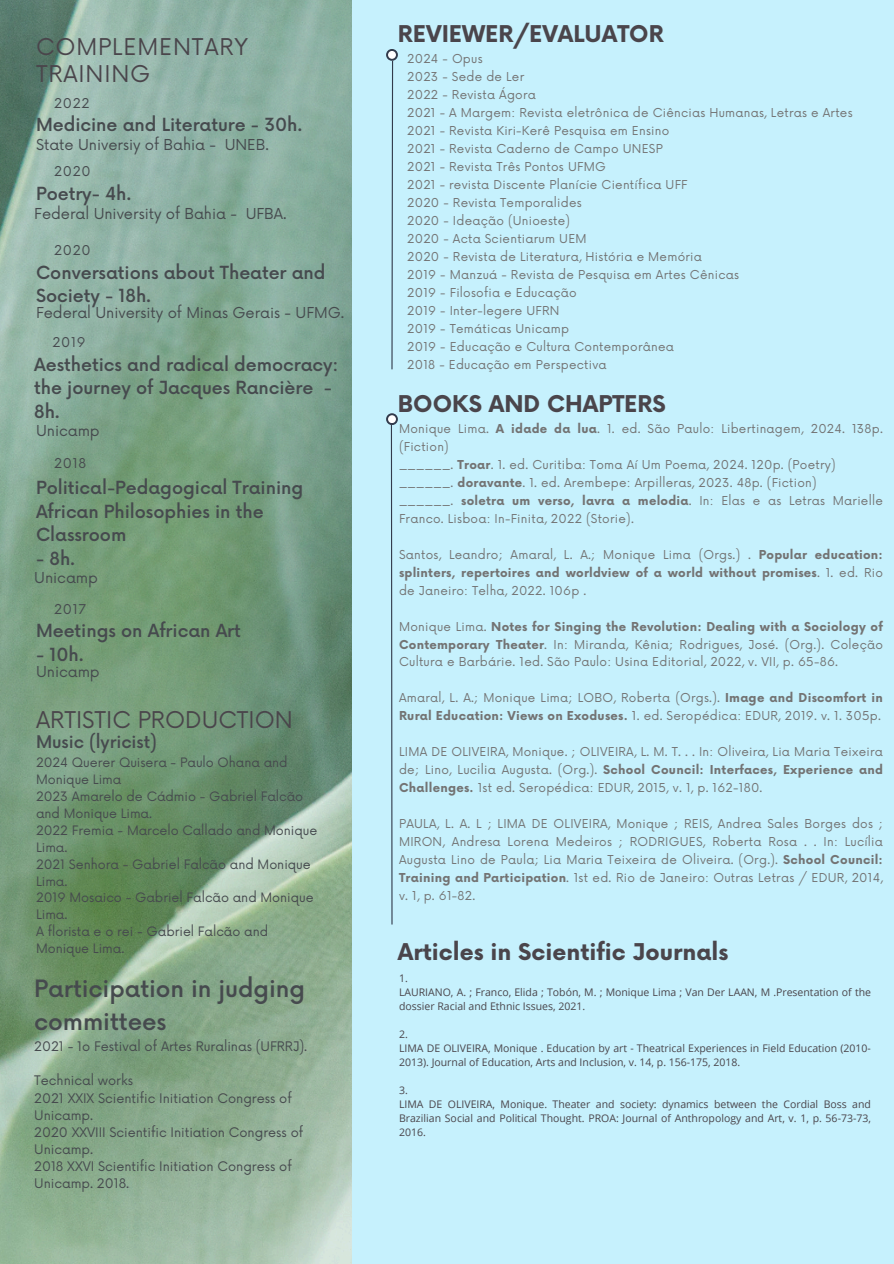
<style>
.page{position:relative;width:894px;height:1264px;background:#fff}
.page>*{position:absolute;margin:0;border:0;box-sizing:border-box;transform-origin:0 0}
.t1{font:500 23.25px/32.2px "Now";letter-spacing:-.005em;color:#464a4e}
.t2{font:700 22.5px "Now";color:#4a454b}
.t3{font:22.5px/27px "Now";letter-spacing:.035em;color:#4a454b}
.t4{font:22.5px "Now";color:#4a454b}
.t5{font:500 17.55px/23.7px "Now";letter-spacing:-.005em;color:#464a4e}
.t6{font:500 16.95px "Now";letter-spacing:-.005em;color:#464a4e}
.t7{font:14.7px "Now";letter-spacing:-.005em;color:#464a4e}
.t8{font:13.2px "Now";letter-spacing:.05em;color:#464a4e}
.t9{font:12.9px/17.1px "Now";color:#464a4e}
.t10{font:12.6px/17px "Now";color:#464a4e}
.t11{font:12px/18px "Now";letter-spacing:.02em;color:#737373;text-align:justify}
.t12{font:10.5px/14px "Open Sans";color:#4a454b}
.s1{font-weight:700}
</style>
<div class="page">
<div style="left:0;top:0;width:893px;height:1263px;background:#c6f1fd"></div>
<img style="left:0;top:0;width:351px;height:1263px">
<svg style="left:391px;top:61px;width:2px;height:309px"></svg>
<svg style="left:386px;top:49px;width:12px;height:12px"></svg>
<div style="left:388px;top:51px;width:8px;height:8px;background:#fff;border-radius:50%"></div>
<svg style="left:390px;top:425px;width:3px;height:500px"></svg>
<svg style="left:386px;top:413px;width:12px;height:12px"></svg>
<div style="left:388px;top:415px;width:8px;height:8px;background:#fff;border-radius:50%"></div>
<h6 class="t3" style="left:36px;top:34px;width:213px">COMPLEMENTARY<br>TRAINING</h6>
<h6 class="t8" style="left:54px;top:96px;width:37px">2022</h6>
<h2 class="t5" style="left:36px;top:114px;width:268px">Medicine and Literature - 30h.</h2>
<h6 class="t7" style="left:36px;top:136px;width:234px">State Universiy of Bahia - UNEB.</h6>
<h5 class="t8" style="left:54px;top:164px;width:38px">2020</h5>
<h4 class="t5" style="left:36px;top:182px;width:97px">Poetry- 4h.</h4>
<h6 class="t7" style="left:34px;top:206px;width:254px">Federal University of Bahia - UFBA.</h6>
<h5 class="t8" style="left:54px;top:243px;width:38px">2020</h5>
<h6 class="t5" style="left:36px;top:261px;width:291px">Conversations about Theater and<br>Society - 18h.</h6>
<h4 class="t7" style="left:36px;top:304px;width:310px">Federal University of Minas Gerais - UFMG.</h4>
<h6 class="t8" style="left:52px;top:335px;width:34px">2019</h6>
<h6 class="t5" style="left:34px;top:353px;width:305px">Aesthetics and radical democracy: the journey of Jacques Rancière -<br>8h.</h6>
<h6 class="t7" style="left:36px;top:422px;width:65px">Unicamp</h6>
<h6 class="t8" style="left:54px;top:455px;width:33px">2018</h6>
<h6 class="t5" style="left:36px;top:477px;width:268px">Political-Pedagogical Training<br>African Philosophies in the<br>Classroom</h6>
<h6 class="t5" style="left:36px;top:548px;width:41px">- 8h.</h6>
<h1 class="t7" style="left:34px;top:569px;width:65px">Unicamp</h1>
<h4 class="t8" style="left:54px;top:602px;width:33px">2017</h4>
<h4 class="t5" style="left:36px;top:620px;width:206px">Meetings on African Art</h4>
<h4 class="t5" style="left:36px;top:644px;width:49px">- 10h.</h4>
<h5 class="t7" style="left:36px;top:663px;width:65px">Unicamp</h5>
<h4 class="t4" style="left:36px;top:707px;width:258px">ARTISTIC PRODUCTION</h4>
<h6 class="t6" style="left:36px;top:733px;width:122px">Music (lyricist)</h6>
<h6 class="t10" style="left:36px;top:755px;width:283px">2024 Querer Quisera - Paulo Ohana and<br>Monique Lima<br>2023 Amarelo de Cádmio - Gabriel Falcão and Monique Lima.<br>2022 Fremia - Marcelo Callado and Monique<br>Lima.<br>2021 Senhora - Gabriel Falcão and Monique<br>Lima.<br>2019 Mosaico - Gabriel Falcão and Monique<br>Lima.<br>A florista e o rei - Gabriel Falcão and<br>Monique Lima.</h6>
<h5 class="t1" style="left:34px;top:974px;width:272px">Participation in judging committees</h5>
<h5 class="t9" style="left:34px;top:1038px;width:274px">2021 - 1o Festival of Artes Ruralinas (UFRRJ).</h5>
<h2 class="t9" style="left:34px;top:1072px;width:270px">Technical works<br>2021 XXIX Scientific Initiation Congress of<br>Unicamp.<br>2020 XXVIII Scientific Initiation Congress of<br>Unicamp.<br>2018 XXVI Scientific Initiation Congress of<br>Unicamp. 2018.</h2>
<h5 class="t2" style="left:398px;top:22px;width:267px">REVIEWER/EVALUATOR</h5>
<h4 class="t11" style="left:407px;top:51px;width:447px;text-align:left">2024 - Opus<br>2023 - Sede de Ler<br>2022 - Revista Ágora<br>2021 - A Margem: Revista eletrônica de Ciências Humanas, Letras e Artes 2021 - Revista Kiri-Kerê Pesquisa em Ensino<br>2021 - Revista Caderno de Campo UNESP<br>2021 - Revista Três Pontos UFMG<br>2021 - revista Discente Planície Científica UFF<br>2020 - Revista Temporalides<br>2020 - Ideação (Unioeste)<br>2020 - Acta Scientiarum UEM<br>2020 - Revista de Literatura, História e Memória<br>2019 - Manzuá - Revista de Pesquisa em Artes Cênicas<br>2019 - Filosofia e Educação<br>2019 - Inter-legere UFRN<br>2019 - Temáticas Unicamp<br>2019 - Educação e Cultura Contemporânea<br>2018 - Educação em Perspectiva</h4>
<h5 class="t2" style="left:398px;top:392px;width:269px">BOOKS AND CHAPTERS</h5>
<h1 class="t11" style="left:399px;top:420px;width:485px;text-align:left">Monique Lima. <span class="s1">A idade da lua</span>. 1. ed. São Paulo: Libertinagem, 2024. 138p. (Fiction)<br>______. <span class="s1">Troar</span>. 1. ed. Curitiba: Toma Aí Um Poema, 2024. 120p. (Poetry) ______. <span class="s1">doravante</span>. 1. ed. Arembepe: Arpilleras, 2023. 48p. (Fiction)<br>______. <span class="s1">soletra um verso, lavra a melodia</span>. In: Elas e as Letras Marielle Franco. Lisboa: In-Finita, 2022 (Storie).</h1>
<h6 class="t11" style="left:399px;top:546px;width:485px">Santos, Leandro; Amaral, L. A.; Monique Lima (Orgs.) . <span class="s1">Popular education: splinters, repertoires and worldview of a world without promises</span>. 1. ed. Rio de Janeiro: Telha, 2022. 106p .</h6>
<h6 class="t11" style="left:399px;top:618px;width:485px">Monique Lima. <span class="s1">Notes for Singing the Revolution: Dealing with a Sociology of Contemporary Theater</span>. In: Miranda, Kênia; Rodrigues, José. (Org.). Coleção Cultura e Barbárie. 1ed. São Paulo: Usina Editorial, 2022, v. VII, p. 65-86.</h6>
<h6 class="t11" style="left:399px;top:689px;width:485px">Amaral, L. A.; Monique Lima; LOBO, Roberta (Orgs.). <span class="s1">Image and Discomfort in<br>Rural Education: Views on Exoduses.</span> 1. ed. Seropédica: EDUR, 2019. v. 1. 305p.</h6>
<h6 class="t11" style="left:399px;top:743px;width:485px">LIMA DE OLIVEIRA, Monique. ; OLIVEIRA, L. M. T. . . In: Oliveira, Lia Maria Teixeira de; Lino, Lucilia Augusta. (Org.). <span class="s1">School Council: Interfaces, Experience and Challenges.</span> 1st ed. Seropédica: EDUR, 2015, v. 1, p. 162-180.</h6>
<h6 class="t11" style="left:399px;top:815px;width:485px">PAULA, L. A. L ; LIMA DE OLIVEIRA, Monique ; REIS, Andrea Sales Borges dos ; MIRON, Andresa Lorena Medeiros ; RODRIGUES, Roberta Rosa . . In: Lucília Augusta Lino de Paula; Lia Maria Teixeira de Oliveira. (Org.). <span class="s1">School Council:<br>Training and Participation</span>. 1st ed. Rio de Janeiro: Outras Letras / EDUR, 2014, v. 1, p. 61-82.</h6>
<h3 class="t2" style="left:398px;top:940px;width:332px">Articles in Scientific Journals</h3>
<p class="t12" style="left:399px;top:970px;width:10px">1.</p>
<p class="t12" style="left:399px;top:984px;width:473px">LAURIANO, A. ; Franco, Elida ; Tobón, M. ; Monique Lima ; Van Der LAAN, M .Presentation of the dossier Racial and Ethnic Issues, 2021.</p>
<p class="t12" style="left:399px;top:1026px;width:10px">2.</p>
<p class="t12" style="left:399px;top:1040px;width:473px">LIMA DE OLIVEIRA, Monique . Education by art - Theatrical Experiences in Field Education (2010-<br>2013). Journal of Education, Arts and Inclusion, v. 14, p. 156-175, 2018.</p>
<p class="t12" style="left:399px;top:1082px;width:10px">3.</p>
<p class="t12" style="left:399px;top:1096px;width:473px;text-align:justify">LIMA DE OLIVEIRA, Monique. Theater and society: dynamics between the Cordial Boss and Brazilian Social and Political Thought. PROA: Journal of Anthropology and Art, v. 1, p. 56-73-73, 2016.</p>
</div>
